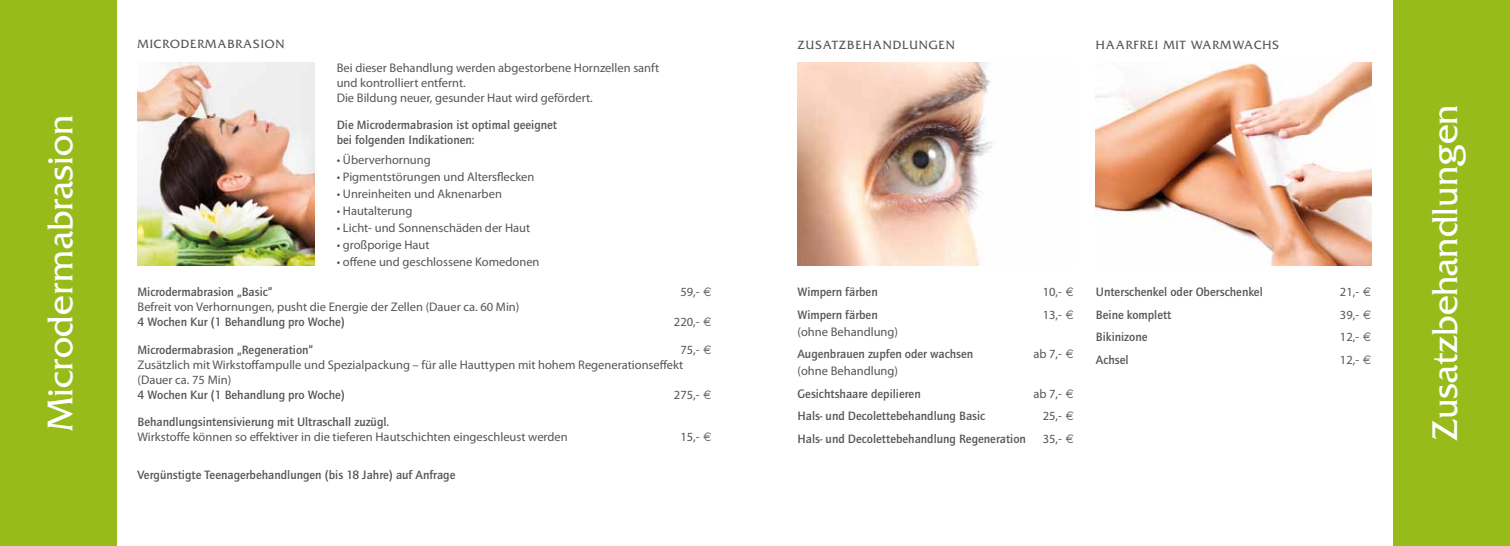
<style>
.page{position:relative;width:1510px;height:546px;background:#fff}
.page>*{position:absolute;margin:0;border:0;box-sizing:border-box;transform-origin:0 0}
.t1{font:37.5px "Friz Quadrata";color:#fff}
.t2{font:12.5px/15px "Myriad Pro";color:#565655}
.t3{font:700 12.5px/15px "Quay Itc T";color:#565655}
.t4{font:12.5px "Friz Quadrata";letter-spacing:.075em;color:#565655}
.s1{font-family:"Euro Sans"}
</style>
<div class="page">
<div style="left:0;top:0;width:117px;height:546px;background:#97bb1a"></div>
<div style="left:1393px;top:0;width:116px;height:546px;background:#97bb1a"></div>
<img style="left:797px;top:62px;width:195px;height:204px">
<img style="left:1096px;top:62px;width:275px;height:204px">
<img style="left:137px;top:62px;width:178px;height:204px">
<h1 class="t1" style="left:39px;top:431px;width:317px;rotate:-90deg">Microdermabrasion</h1>
<p class="t4" style="left:137px;top:37px;width:148px">MICRODERMABRASION</p>
<p class="t2" style="left:337px;top:60px;width:324px">Bei dieser Behandlung werden abgestorbene Hornzellen sanft und kontrolliert entfernt.<br>Die Bildung neuer, gesunder Haut wird gefördert.</p>
<p class="t3" style="left:337px;top:117px;width:222px">Die Microdermabrasion ist optimal geeignet bei folgenden Indikationen:</p>
<p class="t2" style="left:337px;top:152px;width:96px">• Überverhornung</p>
<p class="t2" style="left:337px;top:169px;width:199px">• Pigmentstörungen und Altersflecken</p>
<p class="t2" style="left:337px;top:186px;width:167px">• Unreinheiten und Aknenarben</p>
<p class="t2" style="left:337px;top:203px;width:77px">• Hautalterung</p>
<p class="t2" style="left:337px;top:220px;width:195px">• Licht- und Sonnenschäden der Haut</p>
<p class="t2" style="left:337px;top:237px;width:94px">• großporige Haut</p>
<p class="t2" style="left:337px;top:254px;width:204px">• offene und geschlossene Komedonen</p>
<p class="t3" style="left:137px;top:284px;width:136px">Microdermabrasion „Basic“</p>
<p class="t2" style="left:680px;top:284px;width:33px">59,- <span class="s1">E</span></p>
<p class="t2" style="left:137px;top:299px;width:383px">Befreit von Verhornungen, pusht die Energie der Zellen (Dauer ca. 60 Min)</p>
<p class="t3" style="left:137px;top:314px;width:209px">4 Wochen Kur (1 Behandlung pro Woche)</p>
<p class="t2" style="left:674px;top:314px;width:39px">220,- <span class="s1">E</span></p>
<p class="t3" style="left:137px;top:342px;width:177px">Microdermabrasion „Regeneration“</p>
<p class="t2" style="left:137px;top:341px;width:575px;text-indent:543px">75,- <span class="s1">E<br></span>Zusätzlich mit Wirkstoffampulle und Spezialpackung – für alle Hauttypen mit hohem Regenerationseffekt (Dauer ca. 75 Min)</p>
<p class="t3" style="left:137px;top:387px;width:209px">4 Wochen Kur (1 Behandlung pro Woche)</p>
<p class="t2" style="left:674px;top:386px;width:39px">275,- <span class="s1">E</span></p>
<p class="t3" style="left:137px;top:414px;width:253px">Behandlungsintensivierung mit Ultraschall zuzügl.</p>
<p class="t2" style="left:137px;top:429px;width:432px">Wirkstoffe können so effektiver in die tieferen Hautschichten eingeschleust werden</p>
<p class="t2" style="left:680px;top:429px;width:33px">15,- <span class="s1">E</span></p>
<p class="t3" style="left:137px;top:467px;width:319px">Vergünstigte Teenagerbehandlungen (bis 18 Jahre) auf Anfrage</p>
<p class="t4" style="left:797px;top:38px;width:159px">ZUSATZBEHANDLUNGEN</p>
<p class="t4" style="left:1096px;top:38px;width:184px">HAARFREI MIT WARMWACHS</p>
<p class="t3" style="left:797px;top:284px;width:82px">Wimpern färben</p>
<p class="t2" style="left:1042px;top:284px;width:33px">10,- <span class="s1">E</span></p>
<p class="t3" style="left:797px;top:307px;width:82px">Wimpern färben</p>
<p class="t2" style="left:1042px;top:307px;width:33px">13,- <span class="s1">E</span></p>
<p class="t2" style="left:797px;top:324px;width:102px">(ohne Behandlung)</p>
<p class="t3" style="left:797px;top:346px;width:177px">Augenbrauen zupfen oder wachsen</p>
<p class="t2" style="left:1033px;top:346px;width:42px">ab 7,- <span class="s1">E</span></p>
<p class="t2" style="left:797px;top:363px;width:102px">(ohne Behandlung)</p>
<p class="t3" style="left:797px;top:386px;width:125px">Gesichtshaare depilieren</p>
<p class="t2" style="left:1033px;top:386px;width:42px">ab 7,- <span class="s1">E</span></p>
<p class="t3" style="left:797px;top:408px;width:189px">Hals- und Decolettebehandlung Basic</p>
<p class="t2" style="left:1042px;top:408px;width:33px">25,- <span class="s1">E</span></p>
<p class="t3" style="left:797px;top:431px;width:230px">Hals- und Decolettebehandlung Regeneration</p>
<p class="t2" style="left:1042px;top:431px;width:33px">35,- <span class="s1">E</span></p>
<p class="t3" style="left:1096px;top:284px;width:168px">Unterschenkel oder Oberschenkel</p>
<p class="t2" style="left:1339px;top:284px;width:33px">21,- <span class="s1">E</span></p>
<p class="t3" style="left:1096px;top:307px;width:77px">Beine komplett</p>
<p class="t2" style="left:1339px;top:307px;width:33px">39,- <span class="s1">E</span></p>
<p class="t3" style="left:1096px;top:329px;width:53px">Bikinizone</p>
<p class="t2" style="left:1339px;top:329px;width:33px">12,- <span class="s1">E</span></p>
<p class="t3" style="left:1096px;top:352px;width:34px">Achsel</p>
<p class="t2" style="left:1339px;top:352px;width:33px">12,- <span class="s1">E</span></p>
<h1 class="t1" style="left:1424px;top:441px;width:338px;rotate:-90deg">Zusatzbehandlungen</h1>
</div>
